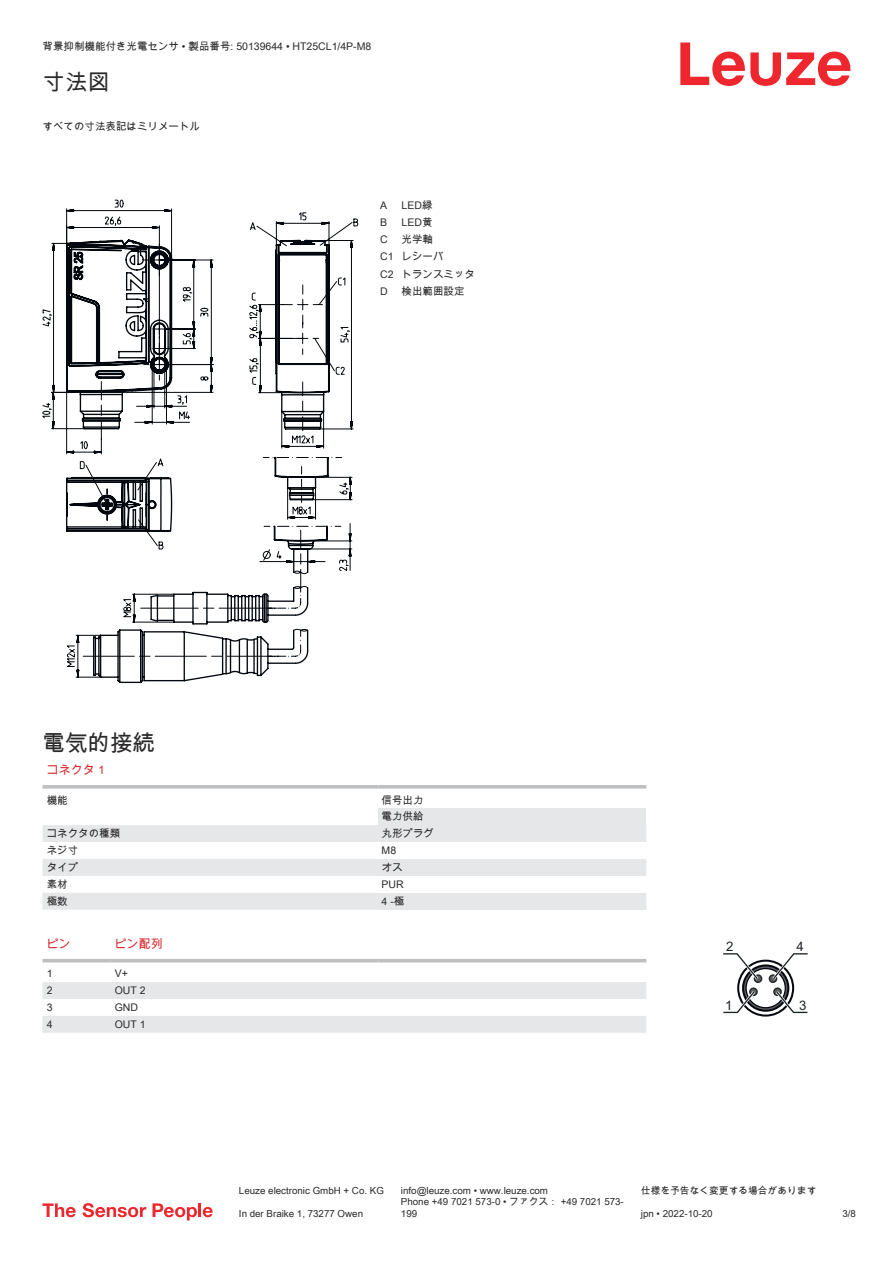
<style>
.page{position:relative;width:893px;height:1263px;background:#fff}
.page>*{position:absolute;margin:0;border:0;box-sizing:border-box;transform-origin:0 0}
.t1{font:22.5px "Arial Unicode MS";color:#2b292a}
.t2{font:13.2px "Arial";color:#1e2328}
.t3{font:12px "Arial Unicode MS";color:#db2a30}
.t4{font:10.5px/17px "Arial Unicode MS";color:#2b292a}
.t5{font:9.75px/11.7px "Arial Unicode MS";color:#2b292a}
</style>
<div class="page">
<svg style="left:680px;top:43px;width:170px;height:43px"></svg>
<svg style="left:43px;top:825px;width:335px;height:85px;fill:#e6e7e9"></svg>
<svg style="left:43px;top:785px;width:335px;height:4px"></svg>
<svg style="left:378px;top:785px;width:268px;height:4px"></svg>
<div style="left:378px;top:808px;width:268px;height:17px;background:#e6e7e9"></div>
<div style="left:378px;top:825px;width:268px;height:17px;background:#e6e7e9"></div>
<div style="left:378px;top:859px;width:268px;height:17px;background:#e6e7e9"></div>
<div style="left:378px;top:893px;width:268px;height:17px;background:#e6e7e9"></div>
<svg style="left:43px;top:962px;width:603px;height:1px"></svg>
<svg style="left:43px;top:982px;width:603px;height:51px"></svg>
<hr style="left:43px;top:959px;width:68px;height:3px;background:#bdbfc1">
<hr style="left:111px;top:959px;width:267px;height:3px;background:#bdbfc1">
<hr style="left:378px;top:959px;width:268px;height:3px;background:#bdbfc1">
<svg style="left:723px;top:953px;width:85px;height:63px"></svg>
<svg style="left:43px;top:1203px;width:33px;height:14px"></svg>
<svg style="left:83px;top:1203px;width:63px;height:14px"></svg>
<svg style="left:153px;top:1203px;width:44px;height:17px"></svg>
<hr style="left:198px;top:1203px;width:3px;height:14px;background:#ed272d">
<svg style="left:203px;top:1207px;width:10px;height:10px"></svg>
<svg style="left:43px;top:200px;width:315px;height:478px"></svg>
<p class="t4" style="left:43px;top:38px;width:330px">背景抑制機能付き光電センサ • 製品番号: 50139644 • HT25CL1/4P-M8</p>
<h1 class="t1" style="left:43px;top:66px;width:69px">寸法図</h1>
<p class="t4" style="left:43px;top:118px;width:159px">すべての寸法表記はミリメートル</p>
<p class="t4" style="left:380px;top:197px;width:9px">A</p>
<p class="t4" style="left:402px;top:197px;width:32px">LED緑</p>
<p class="t4" style="left:380px;top:214px;width:9px">B</p>
<p class="t4" style="left:402px;top:214px;width:32px">LED黄</p>
<p class="t4" style="left:380px;top:231px;width:9px">C</p>
<p class="t4" style="left:380px;top:231px;width:96px;text-indent:21px">光学軸<br>C1 レシーバ<br>C2 トランスミッタ<br>D</p>
<p class="t4" style="left:402px;top:282px;width:64px">検出範囲設定</p>
<h1 class="t1" style="left:43px;top:727px;width:114px">電気的接続</h1>
<p class="t3" style="left:47px;top:761px;width:60px">コネクタ 1</p>
<p class="t4" style="left:47px;top:791px;width:22px">機能</p>
<p class="t4" style="left:382px;top:791px;width:43px">信号出力電力供給</p>
<p class="t4" style="left:47px;top:825px;width:75px">コネクタの種類</p>
<p class="t4" style="left:382px;top:825px;width:54px">丸形プラグ</p>
<p class="t4" style="left:47px;top:842px;width:33px">ネジ寸</p>
<p class="t4" style="left:382px;top:842px;width:16px">M8</p>
<p class="t4" style="left:47px;top:859px;width:33px">タイプ</p>
<p class="t4" style="left:382px;top:859px;width:22px">オス</p>
<p class="t4" style="left:47px;top:876px;width:22px">素材</p>
<p class="t4" style="left:382px;top:876px;width:24px">PUR</p>
<p class="t4" style="left:47px;top:892px;width:22px">極数</p>
<p class="t4" style="left:382px;top:892px;width:24px">4 -極</p>
<p class="t3" style="left:47px;top:935px;width:25px">ピン</p>
<p class="t3" style="left:115px;top:935px;width:49px">ピン配列</p>
<p class="t4" style="left:47px;top:965px;width:7px">1</p>
<p class="t4" style="left:115px;top:965px;width:15px">V+</p>
<p class="t4" style="left:47px;top:983px;width:7px">2</p>
<p class="t4" style="left:115px;top:982px;width:32px">OUT 2</p>
<p class="t4" style="left:47px;top:999px;width:7px">3</p>
<p class="t4" style="left:115px;top:999px;width:25px">GND</p>
<p class="t4" style="left:47px;top:1016px;width:7px">4</p>
<p class="t4" style="left:115px;top:1016px;width:32px">OUT 1</p>
<p class="t2" style="left:726px;top:941px;width:9px">2</p>
<p class="t2" style="left:796px;top:941px;width:9px">4</p>
<p class="t2" style="left:725px;top:1001px;width:9px">1</p>
<p class="t2" style="left:799px;top:1001px;width:9px">3</p>
<p class="t5" style="left:239px;top:1184px;width:146px">Leuze electronic GmbH + Co. KG</p>
<p class="t5" style="left:401px;top:1184px;width:149px">info@leuze.com • www.leuze.com</p>
<p class="t5" style="left:641px;top:1184px;width:177px">仕様を予告なく変更する場合があります</p>
<p class="t5" style="left:239px;top:1207px;width:126px">In der Braike 1, 73277 Owen</p>
<p class="t5" style="left:401px;top:1196px;width:224px">Phone +49 7021 573-0 • ファクス： +49 7021 573-<br>199</p>
<p class="t5" style="left:641px;top:1207px;width:73px">jpn • 2022-10-20</p>
<p class="t5" style="left:842px;top:1207px;width:15px">3 /8</p>
</div>
